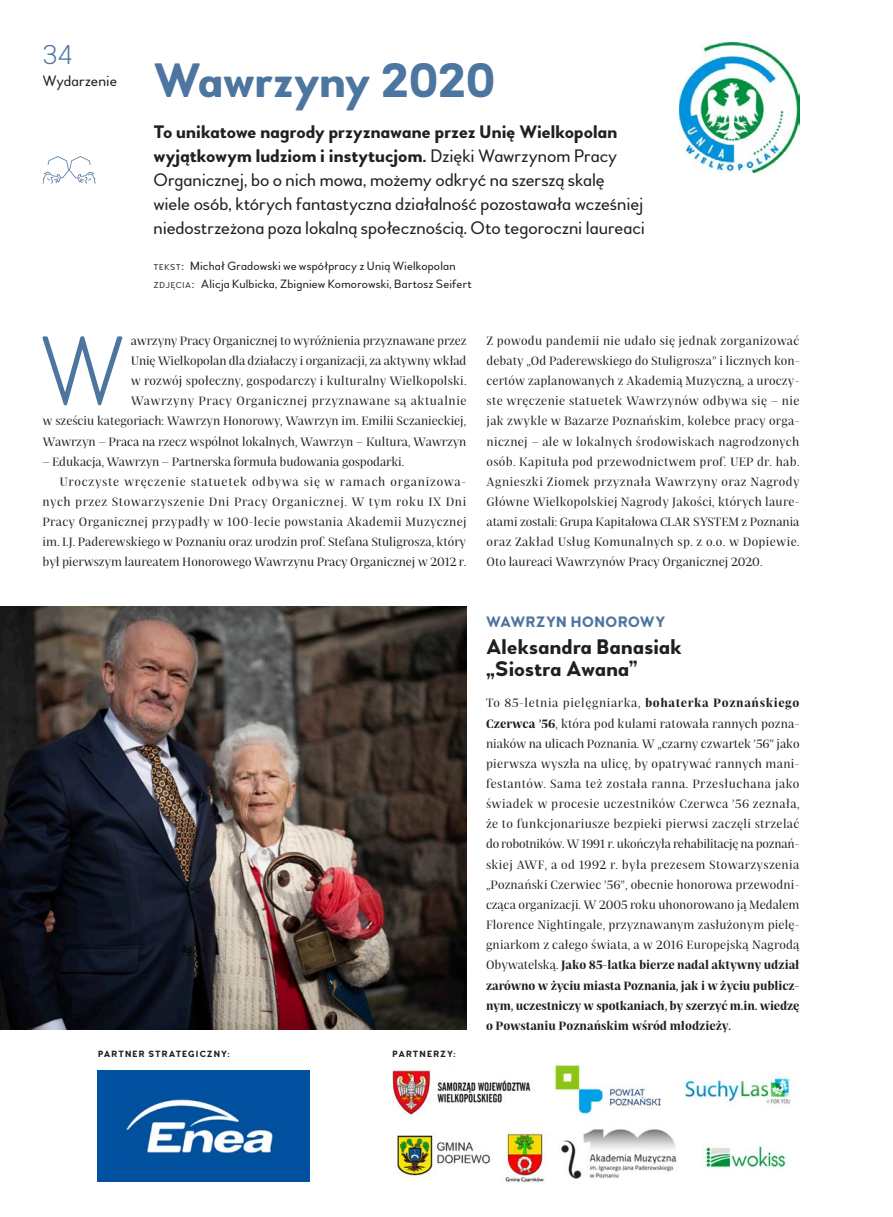
<style>
.page{position:relative;width:893px;height:1217px;background:#fff}
.page>*{position:absolute;margin:0;border:0;box-sizing:border-box;transform-origin:0 0}
.SL_Inicjał_Woodford{font:100 98.25px "Woodford Bourne";color:#4c759f}
.SL_2017_tytuł_Woodfo{font:700 48px "Woodford Bourne";letter-spacing:-.005em;color:#4c759f}
.t1{font:100 27px "Woodford Bourne";color:#4c759f}
.PP_wypowiedź_imię_na{font:700 21px/22.5px "Woodford Bourne";letter-spacing:.01em;color:#231f20}
.SL_2017_LEAD_Woodfor{font:18px/24px "Woodford Bourne";letter-spacing:-.005em;color:#231f20}
.PP_wypowiedź_nadtytu{font:700 15px "Woodford Bourne";letter-spacing:.025em;color:#4c759f}
.t2{font:15px "Woodford Bourne";letter-spacing:.005em;color:#231f20}
.SL_body_tekst{font:12px/20.1px "Praho Pro";color:#231f20;text-align:justify}
.SL_2017_wywiad_odpow{font:12px/20.1px "Praho Pro";letter-spacing:.015em;color:#231f20;text-align:justify}
.SL_Inicjał_Woodford-2{font:12px/20.1px "Praho Pro";color:#231f20;text-align:right}
.SL_podpis_foty{font:12px "Woodford Bourne";letter-spacing:.01em;color:#231f20}
.SL_2017_srodtytul_Wo{font:700 9px "Woodford Bourne";letter-spacing:.115em;color:#231f20}
.s1{font-weight:700}
.s2{font-size:8.4px}
.s3{font-style:inherit}
</style>
<div class="page">
<svg style="left:43px;top:156px;width:53px;height:28px"></svg>
<img style="left:680px;top:43px;width:119px;height:130px">
<img style="left:0;top:606px;width:466px;height:423px">
<img style="left:392px;top:1065px;width:399px;height:117px">
<img style="left:98px;top:1070px;width:211px;height:111px">
<h3 class="t1" style="left:43px;top:39px;width:32px">34</h3>
<p class="t2" style="left:43px;top:72px;width:76px">Wydarzenie</p>
<p class="SL_2017_tytuł_Woodfo" style="left:154px;top:51px;width:343px">Wawrzyny 2020</p>
<p class="SL_2017_LEAD_Woodfor" style="left:154px;top:120px;width:493px"><span class="s1">To unikatowe nagrody przyznawane przez Unię Wielkopolan wyjątkowym ludziom i instytucjom.</span> Dzięki Wawrzynom Pracy Organicznej, bo o nich mowa, możemy odkryć na szerszą skalę wiele osób, których fantastyczna działalność pozostawała wcześniej niedostrzeżona poza lokalną społecznością. Oto tegoroczni laureaci</p>
<p class="SL_podpis_foty" style="left:154px;top:258px;width:303px"><span class="s2">TEKST</span><span class="s3">:</span> Michał Gradowski we współpracy z Unią Wielkopolan</p>
<p class="SL_podpis_foty" style="left:154px;top:277px;width:320px"><span class="s2">ZDJĘCIA</span><span class="s3">:</span> Alicja Kulbicka, Zbigniew Komorowski, Bartosz Seifert</p>
<p class="SL_Inicjał_Woodford-2" style="left:43px;top:329px;width:426px">awrzyny Pracy Organicznej to wyróżnienia przyznawane przez<br>Unię Wielkopolan dla działaczy i organizacji, za aktywny wkład<br>w rozwój społeczny, gospodarczy i kulturalny Wielkopolski.<br>Wawrzyny Pracy Organicznej przyznawane są aktualnie<br>w sześciu kategoriach: Wawrzyn Honorowy, Wawrzyn im. Emilii Sczanieckiej, Wawrzyn – Praca na rzecz wspólnot lokalnych, Wawrzyn – Kultura, Wawrzyn</p>
<p class="SL_Inicjał_Woodford-2" style="left:43px;top:450px;width:363px">– Edukacja, Wawrzyn – Partnerska formuła budowania gospodarki.</p>
<p class="SL_body_tekst" style="left:43px;top:470px;width:426px;text-indent:17px">Uroczyste wręczenie statuetek odbywa się w ramach organizowa&shy;nych przez Stowarzyszenie Dni Pracy Organicznej. W tym roku IX Dni Pracy Organicznej przypadły w 100-lecie powstania Akademii Muzycznej im. I.J. Paderewskiego w Poznaniu oraz urodzin prof. Stefana Stuligrosza, który był pierwszym laureatem Honorowego Wawrzynu Pracy Organicznej w 2012 r.</p>
<p class="SL_Inicjał_Woodford" style="left:39px;top:313px;width:88px">W</p>
<p class="SL_2017_srodtytul_Wo" style="left:98px;top:1048px;width:133px">PARTNER STRATEGICZNY:</p>
<p class="SL_2017_srodtytul_Wo" style="left:393px;top:1048px;width:65px">PARTNERZY:</p>
<p class="SL_body_tekst" style="left:487px;top:329px;width:314px">Z powodu pandemii nie udało się jednak zorganizować debaty „Od Paderewskiego do Stuligrosza” i licznych kon&shy;certów zaplanowanych z Akademią Muzyczną, a uroczy&shy;ste wręczenie statuetek Wawrzynów odbywa się – nie jak zwykle w Bazarze Poznańskim, kolebce pracy orga&shy;nicznej – ale w lokalnych środowiskach nagrodzonych osób. Kapituła pod przewodnictwem prof. UEP dr. hab.<br>Agnieszki Ziomek przyznała Wawrzyny oraz Nagrody Główne Wielkopolskiej Nagrody Jakości, których laure&shy;atami zostali: Grupa Kapitałowa CLAR SYSTEM z Poznania oraz Zakład Usług Komunalnych sp. z o.o. w Dopiewie.<br>Oto laureaci Wawrzynów Pracy Organicznej 2020.</p>
<p class="PP_wypowiedź_nadtytu" style="left:486px;top:612px;width:181px">WAWRZYN HONOROWY</p>
<p class="PP_wypowiedź_imię_na" style="left:486px;top:635px;width:197px">Aleksandra Banasiak „Siostra Awana”</p>
<p class="SL_2017_wywiad_odpow" style="left:486px;top:692px;width:315px">To 85-letnia pielęgniarka, <span class="s1">bohaterka Poznańskiego Czerwca ’56</span>, która pod kulami ratowała rannych pozna&shy;niaków na ulicach Poznania. W „czarny czwartek ’56” jako pierwsza wyszła na ulicę, by opatrywać rannych mani&shy;festantów. Sama też została ranna. Przesłuchana jako świadek w procesie uczestników Czerwca ’56 zeznała, że to funkcjonariusze bezpieki pierwsi zaczęli strzelać do robotników. W 1991 r. ukończyła rehabilitację na poznań&shy;skiej AWF, a od 1992 r. była prezesem Stowarzyszenia „Poznański Czerwiec ’56”, obecnie honorowa przewodni&shy;cząca organizacji. W 2005 roku uhonorowano ją Medalem Florence Nightingale, przyznawanym zasłużonym pielę&shy;gniarkom z całego świata, a w 2016 Europejską Nagrodą Obywatelską. <span class="s1">Jako 85-latka bierze nadal aktywny udział zarówno w życiu miasta Poznania, jak i w życiu publicz&shy;nym, uczestniczy w spotkaniach, by szerzyć m.in. wiedzę o Powstaniu Poznańskim wśród młodzieży.</span></p>
</div>
